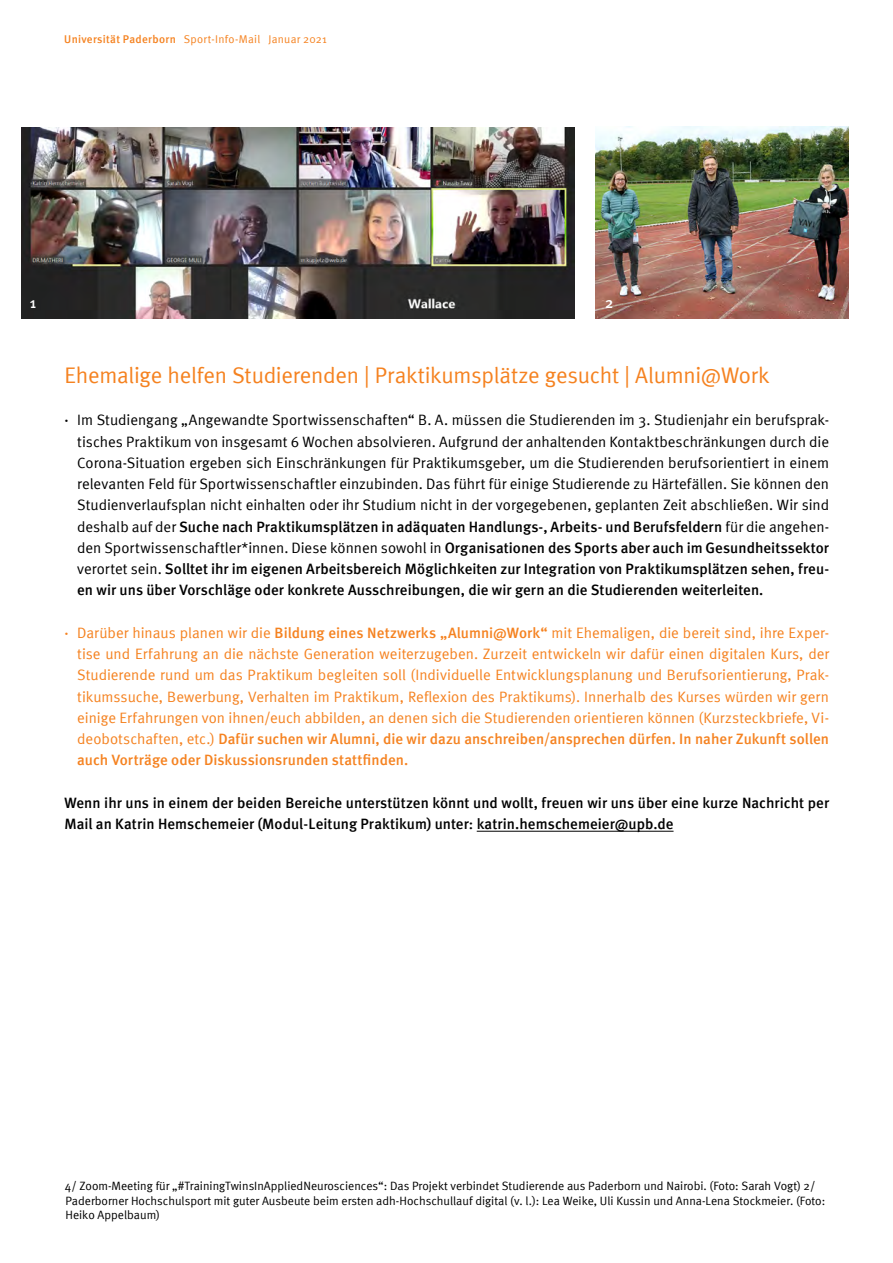
<style>
.page{position:relative;width:893px;height:1263px;background:#fff}
.page>*{position:absolute;margin:0;border:0;box-sizing:border-box;transform-origin:0 0}
.t1{font:22.5px "Meta Normal";letter-spacing:-.01em;color:#f58220}
.t2{font:500 15px/21.3px "Meta";color:#000;text-align:justify}
.t3{font:15px/21.3px "Meta Normal";color:#000;text-align:justify}
.t4{font:15px/21.3px "Meta Normal";color:#f58220;text-align:justify}
.t5{font:500 15px/21.3px "Meta";color:#f58220}
.t6{font:500 15px "Meta";color:#fff}
.t7{font:12px/14.4px "Meta Normal";color:#000}
.t8{font:11.25px "Meta Normal";letter-spacing:.02em;color:#f58220}
.s1{font-family:"Meta";font-weight:500}
.s2{font-family:"Meta Normal";font-weight:400}
</style>
<div class="page">
<img style="left:21px;top:128px;width:553px;height:191px">
<hr style="left:477px;top:831px;width:197px;height:1px;background:#000">
<img style="left:596px;top:127px;width:252px;height:192px">
<p class="t8" style="left:64px;top:32px;width:264px"><span class="s1">Universität Paderborn</span> Sport-Info-Mail Januar 2021</p>
<p class="t6" style="left:30px;top:295px;width:8px">1</p>
<p class="t6" style="left:605px;top:295px;width:10px">2</p>
<h1 class="t1" style="left:64px;top:362px;width:707px">Ehemalige helfen Studierenden | Praktikumsplätze gesucht | Alumni@Work</h1>
<p class="t3" style="left:77px;top:409px;width:753px;text-indent:-13px"><span class="s1">·</span> Im Studiengang „Angewandte Sportwissenschaften“ B. A. müssen die Studierenden im 3. Studienjahr ein berufsprak&shy;tisches Praktikum von insgesamt 6 Wochen absolvieren. Aufgrund der anhaltenden Kontaktbeschränkungen durch die Corona-Situation ergeben sich Einschränkungen für Praktikumsgeber, um die Studierenden berufsorientiert in einem relevanten Feld für Sportwissenschaftler einzubinden. Das führt für einige Studierende zu Härtefällen. Sie können den Studienverlaufsplan nicht einhalten oder ihr Studium nicht in der vorgegebenen, geplanten Zeit abschließen. Wir sind</p>
<p class="t2" style="left:77px;top:515px;width:753px"><span class="s2">deshalb auf der</span> Suche nach Praktikumsplätzen in adäquaten Handlungs-, Arbeits- und Berufsfeldern <span class="s2">für die angehen&shy;den Sportwissenschaftler*innen. Diese können sowohl in</span> Organisationen des Sports aber auch im Gesundheitssektor <span class="s2">verortet sein.</span> Solltet ihr im eigenen Arbeitsbereich Möglichkeiten zur Integration von Praktikumsplätzen sehen, freu&shy;en wir uns über Vorschläge oder konkrete Ausschreibungen, die wir gern an die Studierenden weiterleiten.</p>
<p class="t4" style="left:77px;top:622px;width:753px;text-indent:-13px"><span class="s1">·</span> Darüber hinaus planen wir die <span class="s1">Bildung eines Netzwerks „Alumni@Work“</span> mit Ehemaligen, die bereit sind, ihre Exper&shy;tise und Erfahrung an die nächste Generation weiterzugeben. Zurzeit entwickeln wir dafür einen digitalen Kurs, der Studierende rund um das Praktikum begleiten soll (Individuelle Entwicklungsplanung und Berufsorientierung, Prak&shy;tikumssuche, Bewerbung, Verhalten im Praktikum, Reflexion des Praktikums). Innerhalb des Kurses würden wir gern einige Erfahrungen von ihnen/euch abbilden, an denen sich die Studierenden orientieren können (Kurzsteckbriefe, Vi-</p>
<p class="t5" style="left:77px;top:728px;width:753px"><span class="s2">deobotschaften, etc.)</span> Dafür suchen wir Alumni, die wir dazu anschreiben/ansprechen dürfen. In naher Zukunft sollen auch Vorträge oder Diskussionsrunden stattfinden.</p>
<p class="t2" style="left:64px;top:792px;width:766px">Wenn ihr uns in einem der beiden Bereiche unterstützen könnt und wollt, freuen wir uns über eine kurze Nachricht per<br>Mail an Katrin Hemschemeier (Modul-Leitung Praktikum) unter: katrin.hemschemeier@upb.de</p>
<p class="t7" style="left:65px;top:1179px;width:762px">4/ Zoom-Meeting für „#TrainingTwinsInAppliedNeurosciences“: Das Projekt verbindet Studierende aus Paderborn und Nairobi. (Foto: Sarah Vogt) 2/<br>Paderborner Hochschulsport mit guter Ausbeute beim ersten adh-Hochschullauf digital (v. l.): Lea Weike, Uli Kussin und Anna-Lena Stockmeier. (Foto:<br>Heiko Appelbaum)</p>
</div>
